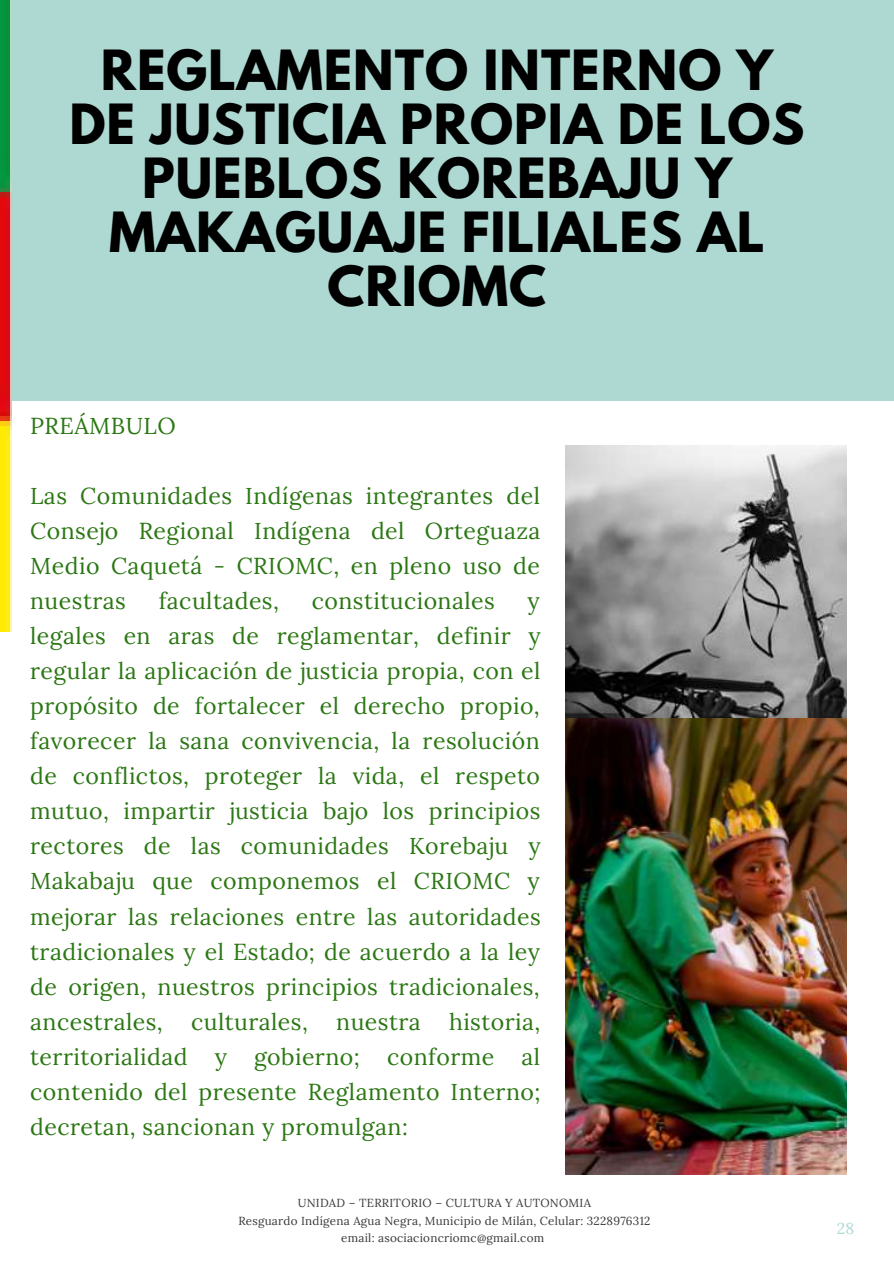
<style>
.page{position:relative;width:894px;height:1264px;background:#fff}
.page>*{position:absolute;margin:0;border:0;box-sizing:border-box;transform-origin:0 0}
.t1{font:700 49.05px/54px "League Spartan";letter-spacing:.02em;color:#000;text-align:center}
.t2{font:23.1px/35.1px "Lora";letter-spacing:.02em;color:#2b7713;text-align:justify}
.t3{font:15.75px "Lora";color:#add9d2}
.t4{font:11.7px/17.5px "Lora";letter-spacing:.02em;color:#383838;text-align:center}
</style>
<div class="page">
<div style="left:0;top:0;width:893px;height:400px;background:#add9d2"></div>
<img style="left:565px;top:445px;width:281px;height:729px">
<img style="left:0;top:0;width:11px;height:632px">
<h1 class="t1" style="left:69px;top:49px;width:736px">REGLAMENTO INTERNO Y<br>DE JUSTICIA PROPIA DE LOS<br>PUEBLOS KOREBAJU Y<br>MAKAGUAJE FILIALES AL<br>CRIOMC</h1>
<p class="t2" style="left:30px;top:408px;width:147px">PREÁMBULO</p>
<p class="t2" style="left:30px;top:478px;width:511px">Las Comunidades Indígenas integrantes del Consejo Regional Indígena del Orteguaza Medio Caquetá - CRIOMC, en pleno uso de nuestras</p>
<p class="t2" style="left:159px;top:583px;width:122px">facultades,</p>
<p class="t2" style="left:311px;top:583px;width:184px">constitucionales</p>
<p class="t2" style="left:30px;top:583px;width:512px;text-indent:497px">y legales en aras de reglamentar, definir y regular la aplicación de justicia propia, con el propósito de fortalecer el derecho propio, favorecer la sana convivencia, la resolución de conflictos, proteger la vida, el respeto mutuo, impartir justicia bajo los principios rectores de las comunidades Korebaju y Makabaju que componemos el CRIOMC y mejorar las relaciones entre las autoridades tradicionales y el Estado; de acuerdo a la ley de origen, nuestros principios tradicionales, ancestrales, culturales, nuestra historia, territorialidad y gobierno; conforme al contenido del presente Reglamento Interno; decretan, sancionan y promulgan:</p>
<p class="t4" style="left:238px;top:1193px;width:413px">UNIDAD – TERRITORIO – CULTURA Y AUTONOMIA<br>Resguardo Indígena Agua Negra, Municipio de Milán, Celular: 3228976312 email: asociacioncriomc@gmail.com</p>
<p class="t3" style="left:836px;top:1217px;width:19px">28</p>
</div>
